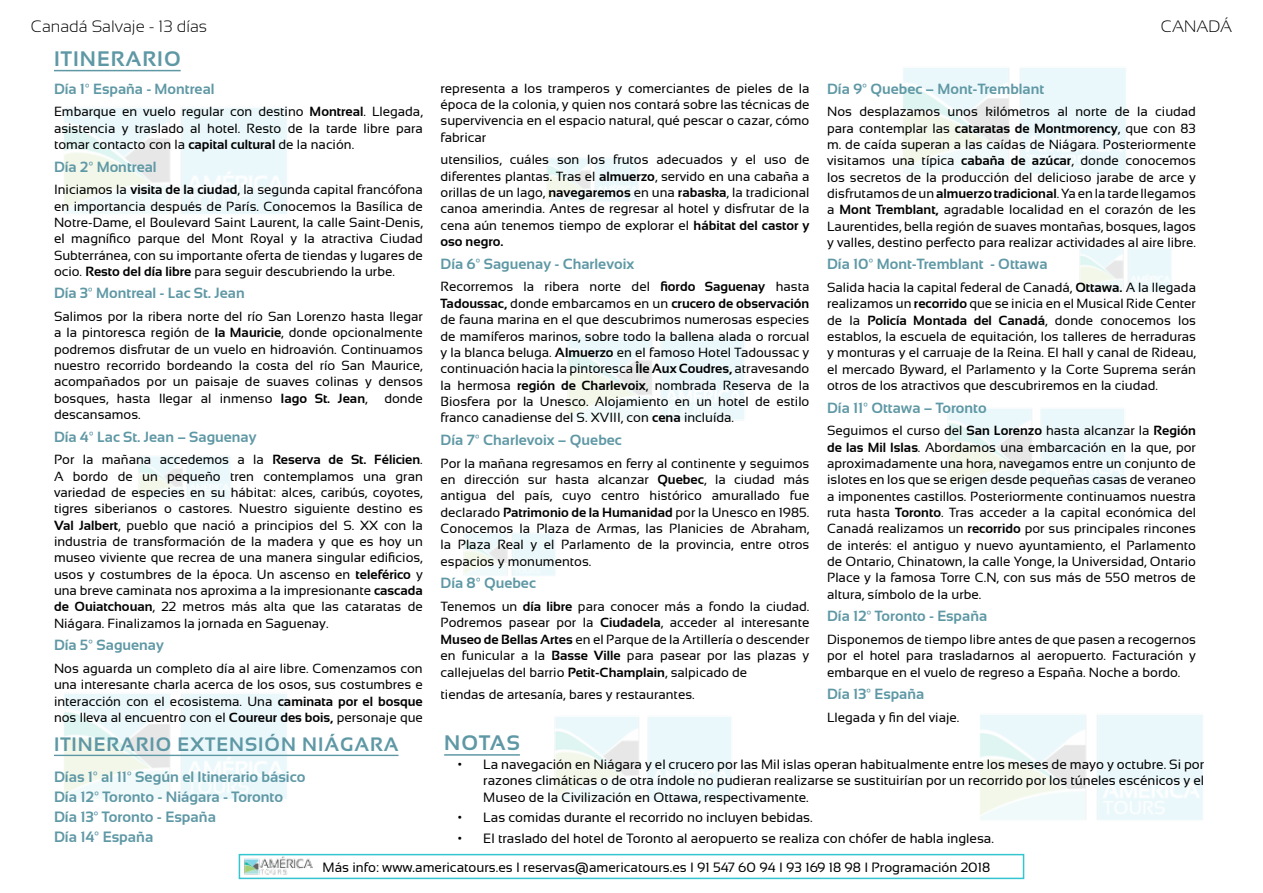
<style>
.page{position:relative;width:1263px;height:893px;background:#fff}
.page>*{position:absolute;margin:0;border:0;box-sizing:border-box;transform-origin:0 0}
.t1{font:700 21px "Sansation";letter-spacing:.05em;color:#5f98a5}
.t2{font:700 19.35px "Sansation";letter-spacing:.05em;color:#5f98a5}
.t3{font:300 16.5px "Sansation";color:#000}
.t4{font:700 15px/20px "Sansation";color:#5f98a5}
.t5{font:700 14.85px "Sansation";color:#5f98a5}
.t6{font:13.5px/16.5px "Sansation";color:#000;text-align:justify}
.t7{font:13.35px/16.4px "Sansation";color:#000;text-align:justify}
.s1{font-weight:700}
</style>
<div class="page">
<img style="left:64px;top:108px;width:223px;height:106px">
<img style="left:56px;top:694px;width:237px;height:105px">
<img style="left:903px;top:68px;width:223px;height:106px">
<img style="left:568px;top:337px;width:176px;height:83px">
<img style="left:948px;top:409px;width:176px;height:83px">
<img style="left:555px;top:717px;width:176px;height:84px">
<img style="left:1079px;top:248px;width:92px;height:44px">
<img style="left:546px;top:158px;width:92px;height:44px">
<img style="left:463px;top:533px;width:92px;height:43px">
<img style="left:138px;top:456px;width:92px;height:44px">
<img style="left:980px;top:715px;width:223px;height:105px">
<hr style="left:54px;top:70px;width:127px;height:1px;background:#5f98a5">
<img style="left:244px;top:857px;width:69px;height:18px">
<div style="left:239px;top:854px;width:785px;height:25px;border:2px solid #00b8c5"></div>
<hr style="left:444px;top:754px;width:76px;height:2px;background:#5f98a5">
<hr style="left:54px;top:755px;width:344px;height:1px;background:#5f98a5">
<p class="t3" style="left:31px;top:17px;width:178px">Canadá Salvaje - 13 días</p>
<p class="t3" style="left:1161px;top:17px;width:73px">CANADÁ</p>
<h1 class="t1" style="left:54px;top:47px;width:128px">ITINERARIO</h1>
<p class="t5" style="left:54px;top:80px;width:162px">Día 1º España - Montreal</p>
<p class="t7" style="left:54px;top:103px;width:370px">Embarque en vuelo regular con destino <span class="s1">Montreal</span>. Llegada, asistencia y traslado al hotel. Resto de la tarde libre para tomar contacto con la <span class="s1">capital cultural</span> de la nación.</p>
<p class="t5" style="left:54px;top:158px;width:104px">Día 2º Montreal</p>
<p class="t7" style="left:54px;top:181px;width:370px">Iniciamos la <span class="s1">visita de la ciudad</span>, la segunda capital francófona en importancia después de París. Conocemos la Basílica de Notre-Dame, el Boulevard Saint Laurent, la calle Saint-Denis, el magnífico parque del Mont Royal y la atractiva Ciudad Subterránea, con su importante oferta de tiendas y lugares de ocio. <span class="s1">Resto del día libre</span> para seguir descubriendo la urbe.</p>
<p class="t5" style="left:54px;top:285px;width:192px">Día 3º Montreal - Lac St. Jean</p>
<p class="t7" style="left:54px;top:308px;width:370px">Salimos por la ribera norte del río San Lorenzo hasta llegar a la pintoresca región de <span class="s1">la Mauricie</span>, donde opcionalmente podremos disfrutar de un vuelo en hidroavión. Continuamos nuestro recorrido bordeando la costa del río San Maurice, acompañados por un paisaje de suaves colinas y densos bosques, hasta llegar al inmenso <span class="s1">lago St. Jean</span>,</p>
<p class="t5" style="left:827px;top:80px;width:219px">Día 9º Quebec – Mont-Tremblant</p>
<p class="t7" style="left:827px;top:103px;width:370px">Nos desplazamos unos kilómetros al norte de la ciudad para contemplar las <span class="s1">cataratas de Montmorency</span>, que con 83 m. de caída superan a las caídas de Niágara. Posteriormente visitamos una típica <span class="s1">cabaña de azúcar</span>, donde conocemos los secretos de la producción del delicioso jarabe de arce y disfrutamos de un <span class="s1">almuerzo tradicional</span>. Ya en la tarde llegamos a <span class="s1">Mont Tremblant,</span> agradable localidad en el corazón de les Laurentides, bella región de suaves montañas, bosques, lagos y valles, destino perfecto para realizar actividades al aire libre.</p>
<p class="t5" style="left:827px;top:256px;width:222px">Día 10º Mont-Tremblant - Ottawa</p>
<p class="t7" style="left:827px;top:279px;width:370px">Salida hacia la capital federal de Canadá, <span class="s1">Ottawa.</span> A la llegada realizamos un <span class="s1">recorrido</span> que se inicia en el Musical Ride Center de la <span class="s1">Policía Montada del Canadá</span>, donde conocemos los establos, la escuela de equitación, los talleres de herraduras y monturas y el carruaje de la Reina. El hall y canal de Rideau, el mercado Byward, el Parlamento y la Corte Suprema serán otros de los atractivos que descubriremos en la ciudad.</p>
<p class="t5" style="left:827px;top:399px;width:161px">Día 11º Ottawa – Toronto</p>
<p class="t7" style="left:827px;top:423px;width:370px">Seguimos el curso del <span class="s1">San Lorenzo</span> hasta alcanzar la <span class="s1">Región de las Mil Islas</span>. Abordamos una embarcación en la que, por aproximadamente una hora, navegamos entre un conjunto de islotes en los que se erigen desde pequeñas casas de veraneo a imponentes castillos. Posteriormente continuamos nuestra ruta hasta <span class="s1">Toronto</span>. Tras acceder a la capital económica del Canadá realizamos un <span class="s1">recorrido</span> por sus principales rincones de interés: el antiguo y nuevo ayuntamiento, el Parlamento de Ontario, Chinatown, la calle Yonge, la Universidad, Ontario Place y la famosa Torre C.N, con sus más de 550 metros de altura, símbolo de la urbe.</p>
<p class="t5" style="left:827px;top:608px;width:162px">Día 12º Toronto - España</p>
<p class="t7" style="left:827px;top:631px;width:370px">Disponemos de tiempo libre antes de que pasen a recogernos por el hotel para trasladarnos al aeropuerto. Facturación y embarque en el vuelo de regreso a España. Noche a bordo.</p>
<p class="t5" style="left:827px;top:686px;width:99px">Día 13º España</p>
<p class="t7" style="left:827px;top:709px;width:134px">Llegada y fin del viaje.</p>
<p class="t7" style="left:441px;top:80px;width:370px">representa a los tramperos y comerciantes de pieles de la época de la colonia, y quien nos contará sobre las técnicas de supervivencia en el espacio natural, qué pescar o cazar, cómo fabricar</p>
<p class="t7" style="left:441px;top:151px;width:370px">utensilios, cuáles son los frutos adecuados y el uso de diferentes plantas. Tras el <span class="s1">almuerzo</span>, servido en una cabaña a orillas de un lago, <span class="s1">navegaremos</span> en una <span class="s1">rabaska</span>, la tradicional canoa amerindia. Antes de regresar al hotel y disfrutar de la cena aún tenemos tiempo de explorar el <span class="s1">hábitat del castor y oso negro.</span></p>
<p class="t5" style="left:441px;top:255px;width:195px">Día 6º Saguenay - Charlevoix</p>
<p class="t7" style="left:441px;top:279px;width:370px">Recorremos la ribera norte del <span class="s1">fiordo Saguenay</span> hasta <span class="s1">Tadoussac,</span> donde embarcamos en un <span class="s1">crucero de observación </span>de fauna marina en el que descubrimos numerosas especies de mamíferos marinos, sobre todo la ballena alada o rorcual y la blanca beluga. <span class="s1">Almuerzo</span> en el famoso Hotel Tadoussac y continuación hacia la pintoresca <span class="s1">Île Aux Coudres,</span> atravesando la hermosa <span class="s1">región de Charlevoix</span>, nombrada Reserva de la Biosfera por la Unesco. Alojamiento en un hotel de estilo franco canadiense del S. XVIII, con <span class="s1">cena</span> incluída.</p>
<p class="t5" style="left:441px;top:431px;width:183px">Día 7º Charlevoix – Quebec</p>
<p class="t7" style="left:441px;top:455px;width:370px">Por la mañana regresamos en ferry al continente y seguimos en dirección sur hasta alcanzar <span class="s1">Quebec</span>, la ciudad más antigua del país, cuyo centro histórico amurallado fue declarado <span class="s1">Patrimonio de la Humanidad</span> por la Unesco en 1985.<br>Conocemos la Plaza de Armas, las Planicies de Abraham, la Plaza Real y el Parlamento de la provincia, entre otros espacios y monumentos.</p>
<p class="t5" style="left:441px;top:575px;width:97px">Día 8º Quebec</p>
<p class="t7" style="left:441px;top:598px;width:370px">Tenemos un <span class="s1">día libre</span> para conocer más a fondo la ciudad.<br>Podremos pasear por la <span class="s1">Ciudadela</span>, acceder al interesante <span class="s1">Museo de Bellas Artes</span> en el Parque de la Artillería o descender en funicular a la <span class="s1">Basse Ville</span> para pasear por las plazas y callejuelas del barrio <span class="s1">Petit-Champlain</span>, salpicado de</p>
<p class="t7" style="left:441px;top:686px;width:256px">tiendas de artesanía, bares y restaurantes.</p>
<p class="t7" style="left:384px;top:390px;width:40px">donde</p>
<p class="t7" style="left:54px;top:406px;width:88px">descansamos.</p>
<p class="t5" style="left:54px;top:428px;width:204px">Día 4º Lac St. Jean – Saguenay</p>
<p class="t7" style="left:54px;top:451px;width:370px">Por la mañana accedemos a la <span class="s1">Reserva de St. Félicien</span>.<br>A bordo de un pequeño tren contemplamos una gran variedad de especies en su hábitat: alces, caribús, coyotes, tigres siberianos o castores. Nuestro siguiente destino es <span class="s1">Val Jalbert</span>, pueblo que nació a principios del S. XX con la industria de transformación de la madera y que es hoy un museo viviente que recrea de una manera singular edificios, usos y costumbres de la época. Un ascenso en <span class="s1">teleférico</span> y una breve caminata nos aproxima a la impresionante <span class="s1">cascada de Ouiatchouan</span>, 22 metros más alta que las cataratas de Niágara. Finalizamos la jornada en Saguenay.</p>
<p class="t5" style="left:54px;top:637px;width:111px">Día 5º Saguenay</p>
<p class="t7" style="left:54px;top:660px;width:370px">Nos aguarda un completo día al aire libre. Comenzamos con una interesante charla acerca de los osos, sus costumbres e interacción con el ecosistema. Una <span class="s1">caminata por el bosque </span>nos lleva al encuentro con el <span class="s1">Coureur des bois,</span> personaje que</p>
<h2 class="t2" style="left:54px;top:734px;width:346px">ITINERARIO EXTENSIÓN NIÁGARA</h2>
<p class="t4" style="left:54px;top:767px;width:253px">Días 1º al 11º Según el Itinerario básico<br>Día 12º Toronto - Niágara - Toronto<br>Día 13º Toronto - España<br>Día 14º España</p>
<h1 class="t1" style="left:444px;top:731px;width:77px">NOTAS</h1>
<p class="t6" style="left:483px;top:756px;width:722px;text-indent:-26px">• La navegación en Niágara y el crucero por las Mil islas operan habitualmente entre los meses de mayo y octubre. Si por razones climáticas o de otra índole no pudieran realizarse se sustituirían por un recorrido por los túneles escénicos y el Museo de la Civilización en Ottawa, respectivamente.</p>
<p class="t6" style="left:458px;top:809px;width:356px">• Las comidas durante el recorrido no incluyen bebidas.</p>
<p class="t6" style="left:458px;top:830px;width:538px">• El traslado del hotel de Toronto al aeropuerto se realiza con chófer de habla inglesa.</p>
<p class="t6" style="left:323px;top:859px;width:669px">Más info: www.americatours.es I reservas@americatours.es I 91 547 60 94 I 93 169 18 98 I Programación 2018</p>
</div>
